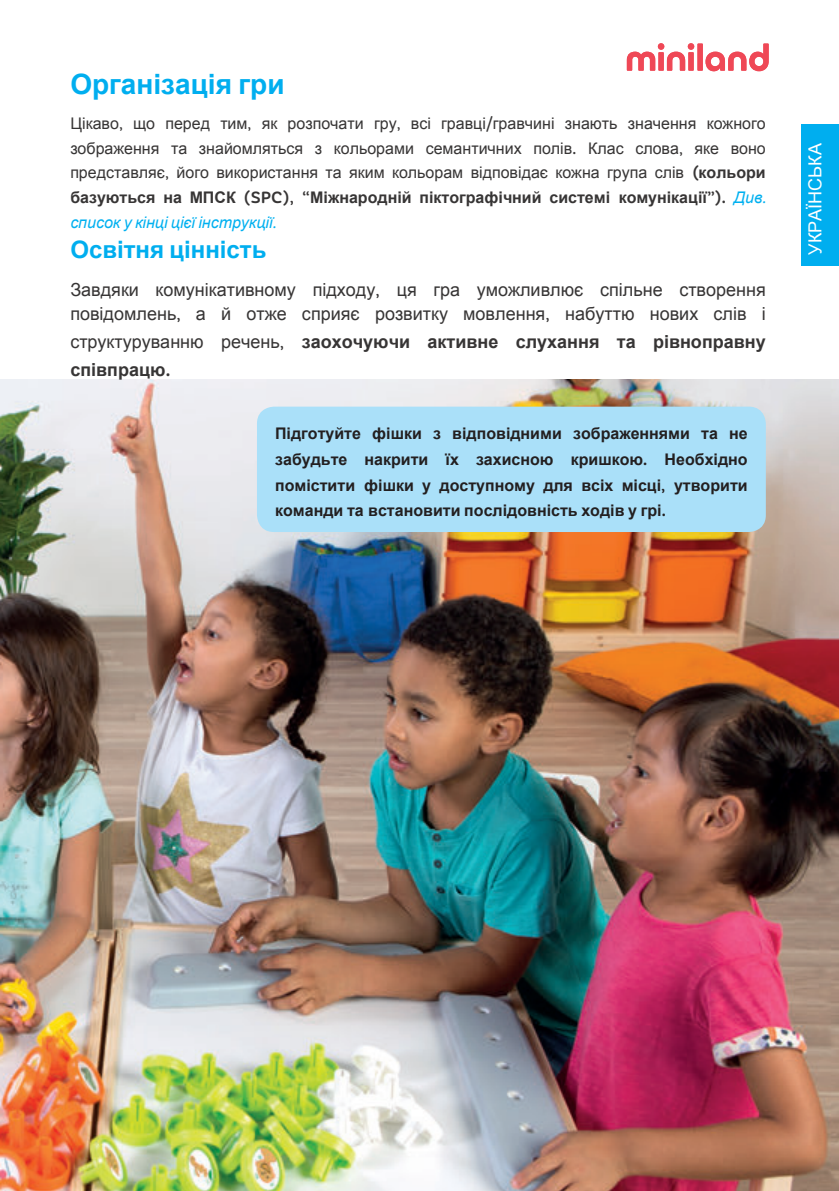
<style>
.page{position:relative;width:839px;height:1191px;background:#fff}
.page>*{position:absolute;margin:0;border:0;box-sizing:border-box;transform-origin:0 0}
.t1{font:700 28px "Arial";color:#00aeef}
.t2{font:700 24px "Arial";color:#00aeef}
.t3{font:18px/24px "Arial";color:#373535}
.t4{font:700 18px/27.8px "Arial";color:#373535}
.t5{font:18px "Arial";color:#fff}
.t6{font:16px/24.6px "Arial";color:#373535;text-align:justify}
.t7{font:700 16px/25.6px "Arial";color:#231f20;text-align:justify}
.s1{font-family:"Corporative Sans Rd";font-weight:500}
.s2{font-family:"Corporative Sans Rd";font-weight:700}
.s3{font-weight:700}
.s4{font-style:italic;color:#00b0f0}
.s5{font-family:"Corporative Sans Rd";font-style:italic;color:#00b0f0}
.s6{font-weight:400}
.s7{font-family:"Corporative Sans Rd"}
</style>
<div class="page">
<div style="left:800px;top:124px;width:38px;height:142px;background:#00aeef"></div>
<svg style="left:626px;top:43px;width:68px;height:28px"></svg>
<div style="left:697px;top:44px;width:5px;height:27px;background:#ef4856"></div>
<svg style="left:705px;top:43px;width:63px;height:28px"></svg>
<img style="left:0;top:379px;width:838px;height:811px">
<div style="left:257px;top:406px;width:508px;height:126px;background:#aae0f9;border-radius:17px"></div>
<h1 class="t1" style="left:70px;top:69px;width:216px">Організація гри</h1>
<p class="t6" style="left:70px;top:111px;width:697px">Цікаво<span class="s1">,</span> що перед тим<span class="s1">,</span> як розпочати гру<span class="s1">,</span> всі гравці<span class="s1">/</span>гравчині знають значення кожного зображення та знайомляться з кольорами семантичних полів<span class="s1">.</span> Клас слова<span class="s1">,</span> яке воно представляє<span class="s1">,</span> його використання та яким кольорам відповідає кожна група слів <span class="s2">(</span><span class="s3">кольори базуються на МПСК</span> <span class="s2">(SPC), “</span><span class="s3">Міжнародній піктографічний системі комунікації</span><span class="s2">”).</span> <span class="s4">Див</span><span class="s5">. </span><span class="s4">список у кінці цієї інструкції</span><span class="s5">.</span></p>
<h2 class="t2" style="left:70px;top:236px;width:198px">Освітня цінність</h2>
<p class="t3" style="left:70px;top:278px;width:697px">Завдяки комунікативному підходу<span class="s1">,</span> ця гра уможливлює спільне створення повідомлень<span class="s1">,</span> а й отже сприяє розвитку мовлення<span class="s1">,</span> набуттю нових слів і</p>
<p class="t4" style="left:70px;top:327px;width:697px"><span class="s6">структуруванню речень</span><span class="s1">,</span> заохочуючи активне слухання та рівноправну співпрацю<span class="s7">.</span></p>
<p class="t7" style="left:275px;top:421px;width:474px">Підготуйте фішки з відповідними зображеннями та не забудьте накрити їх захисною кришкою<span class="s7">.</span> Необхідно помістити фішки у доступному для всіх місці<span class="s7">,</span> утворити команди та встановити послідовність ходів у грі<span class="s7">.</span></p>
<p class="t5" style="left:805px;top:254px;width:113px;rotate:-90deg">УКРАЇНСЬКА</p>
</div>
